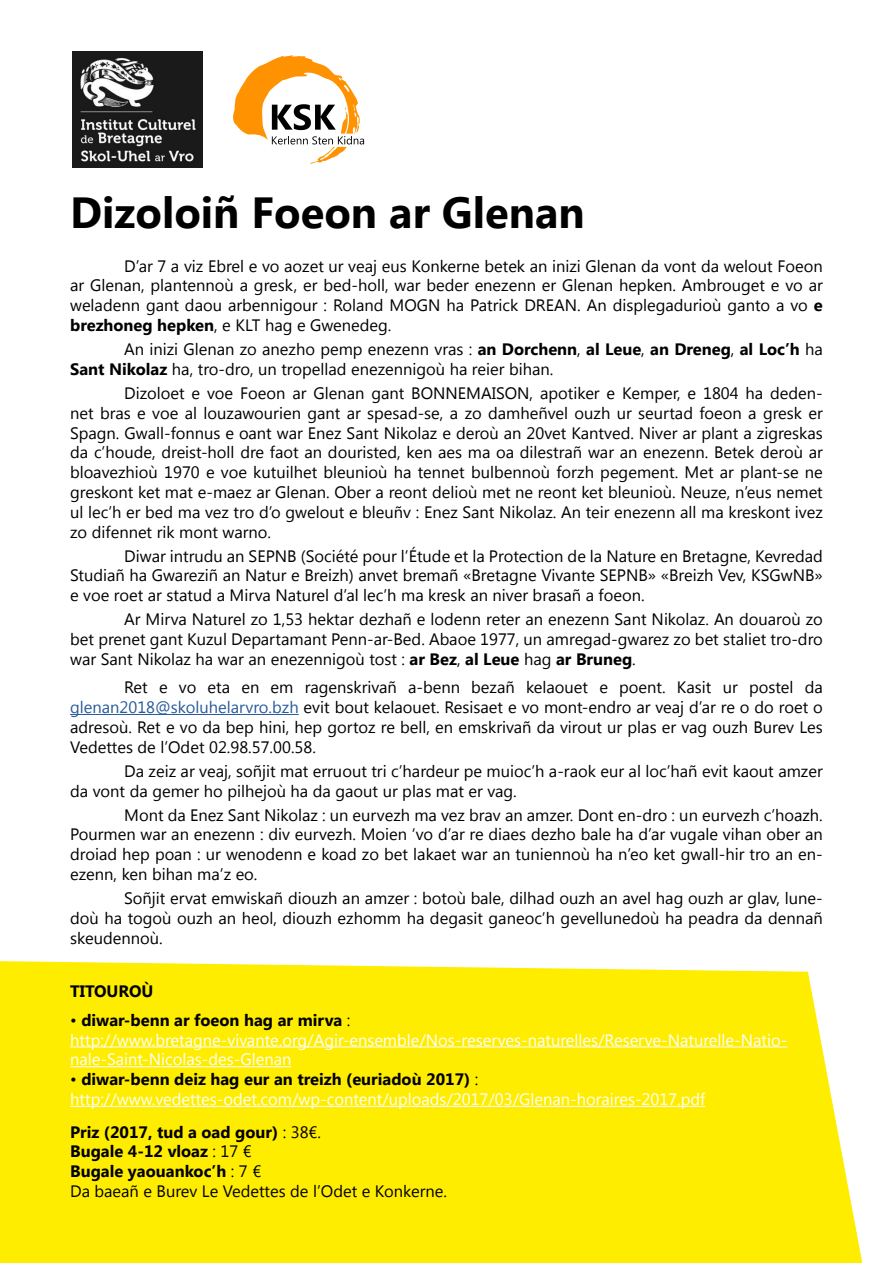
<style>
.page{position:relative;width:893px;height:1263px;background:#fff}
.page>*{position:absolute;margin:0;border:0;box-sizing:border-box;transform-origin:0 0}
.t1{font:700 43.5px "Lao UI";color:#000}
.t2{font:16.5px/19.8px "Lao UI";color:#000;text-align:justify}
.t3{font:16.5px/19.8px "Lao UI";color:#fff}
.t4{font:700 16.5px/19.8px "Lao UI";color:#000}
.s1{font-weight:700}
.s2{color:#275b9b}
.s3{color:#000}
.s4{font-weight:700;color:#000}
.s5{font-weight:400}
</style>
<div class="page">
<div style="left:0;top:961px;width:862px;height:302px;background:#ffed00"></div>
<hr style="left:70px;top:714px;width:229px;height:1px;background:#275b9b">
<hr style="left:70px;top:1046px;width:717px;height:1px;background:#fff">
<hr style="left:70px;top:1066px;width:221px;height:1px;background:#fff">
<hr style="left:70px;top:1106px;width:635px;height:1px;background:#fff">
<img style="left:72px;top:51px;width:131px;height:117px">
<svg style="left:233px;top:55px;width:131px;height:109px"></svg>
<h1 class="t1" style="left:70px;top:184px;width:516px">Dizoloiñ Foeon ar Glenan</h1>
<p class="t2" style="left:70px;top:255px;width:754px;text-indent:54px">D’ar 7 a viz Ebrel e vo aozet ur veaj eus Konkerne betek an inizi Glenan da vont da welout Foeon ar Glenan, plantennoù a gresk, er bed-holl, war beder enezenn er Glenan hepken. Ambrouget e vo ar weladenn gant daou arbennigour : Roland MOGN ha Patrick DREAN. An displegadurioù ganto a vo <span class="s1">e brezhoneg hepken</span>, e KLT hag e Gwenedeg.</p>
<p class="t2" style="left:70px;top:339px;width:754px;text-indent:54px">An inizi Glenan zo anezho pemp enezenn vras : <span class="s1">an Dorchenn</span>, <span class="s1">al Leue</span>, <span class="s1">an Dreneg</span>, <span class="s1">al Loc’h</span> ha<br><span class="s1">Sant Nikolaz</span> ha, tro-dro, un tropellad enezennigoù ha reier bihan.</p>
<p class="t2" style="left:70px;top:383px;width:754px;text-indent:54px">Dizoloet e voe Foeon ar Glenan gant BONNEMAISON, apotiker e Kemper, e 1804 ha deden&shy;net bras e voe al louzawourien gant ar spesad-se, a zo damheñvel ouzh ur seurtad foeon a gresk er Spagn. Gwall-fonnus e oant war Enez Sant Nikolaz e deroù an 20vet Kantved. Niver ar plant a zigreskas da c’houde, dreist-holl dre faot an douristed, ken aes ma oa dilestrañ war an enezenn. Betek deroù ar bloavezhioù 1970 e voe kutuilhet bleunioù ha tennet bulbennoù forzh pegement. Met ar plant-se ne greskont ket mat e-maez ar Glenan. Ober a reont delioù met ne reont ket bleunioù. Neuze, n’eus nemet ul lec’h er bed ma vez tro d’o gwelout e bleuñv : Enez Sant Nikolaz. An teir enezenn all ma kreskont ivez zo difennet rik mont warno.</p>
<p class="t2" style="left:70px;top:545px;width:754px;text-indent:54px">Diwar intrudu an SEPNB (Société pour l’Étude et la Protection de la Nature en Bretagne, Kevredad Studiañ ha Gwareziñ an Natur e Breizh) anvet bremañ «Bretagne Vivante SEPNB» «Breizh Vev, KSGwNB» e voe roet ar statud a Mirva Naturel d’al lec’h ma kresk an niver brasañ a foeon.</p>
<p class="t2" style="left:70px;top:609px;width:754px;text-indent:54px">Ar Mirva Naturel zo 1,53 hektar dezhañ e lodenn reter an enezenn Sant Nikolaz. An douaroù zo bet prenet gant Kuzul Departamant Penn-ar-Bed. Abaoe 1977, un amregad-gwarez zo bet staliet tro-dro war Sant Nikolaz ha war an enezennigoù tost : <span class="s1">ar Bez</span>, <span class="s1">al Leue</span> hag <span class="s1">ar Bruneg</span>.</p>
<p class="t2" style="left:70px;top:677px;width:754px;text-indent:54px">Ret e vo eta en em ragenskrivañ a-benn bezañ kelaouet e poent. Kasit ur postel da <span class="s2">glenan2018@skoluhelarvro.bzh</span> evit bout kelaouet. Resisaet e vo mont-endro ar veaj d’ar re o do roet o adresoù. Ret e vo da bep hini, hep gortoz re bell, en emskrivañ da virout ur plas er vag ouzh Burev Les Vedettes de l’Odet 02.98.57.00.58.</p>
<p class="t2" style="left:70px;top:760px;width:754px;text-indent:54px">Da zeiz ar veaj, soñjit mat erruout tri c’hardeur pe muioc’h a-raok eur al loc’hañ evit kaout amzer da vont da gemer ho pilhejoù ha da gaout ur plas mat er vag.</p>
<p class="t2" style="left:70px;top:804px;width:754px;text-indent:54px">Mont da Enez Sant Nikolaz : un eurvezh ma vez brav an amzer. Dont en-dro : un eurvezh c’hoazh.<br>Pourmen war an enezenn : div eurvezh. Moien ‘vo d’ar re diaes dezho bale ha d’ar vugale vihan ober an droiad hep poan : ur wenodenn e koad zo bet lakaet war an tuniennoù ha n’eo ket gwall-hir tro an en&shy;ezenn, ken bihan ma’z eo.</p>
<p class="t2" style="left:70px;top:888px;width:754px;text-indent:54px">Soñjit ervat emwiskañ diouzh an amzer : botoù bale, dilhad ouzh an avel hag ouzh ar glav, lune&shy;doù ha togoù ouzh an heol, diouzh ezhomm ha degasit ganeoc’h gevellunedoù ha peadra da dennañ skeudennoù.</p>
<p class="t4" style="left:70px;top:981px;width:85px">TITOUROÙ</p>
<p class="t3" style="left:70px;top:1009px;width:719px"><span class="s3">•</span> <span class="s4">diwar-benn ar foeon hag ar mirva</span> <span class="s3">: </span>http://www.bretagne-vivante.org/Agir-ensemble/Nos-reserves-naturelles/Reserve-Naturelle-Natio&shy;nale-Saint-Nicolas-des-Glenan</p>
<p class="t3" style="left:70px;top:1069px;width:637px"><span class="s3">•</span> <span class="s4">diwar-benn deiz hag eur an treizh (euriadoù 2017)</span> <span class="s3">: </span>http://www.vedettes-odet.com/wp-content/uploads/2017/03/Glenan-horaires-2017.pdf</p>
<p class="t4" style="left:70px;top:1121px;width:378px">Priz (2017, tud a oad gour) <span class="s5">: 38€.<br></span>Bugale 4-12 vloaz <span class="s5">: 17 €<br></span>Bugale yaouankoc’h <span class="s5">: 7 €<br>Da baeañ e Burev Le Vedettes de l’Odet e Konkerne.</span></p>
</div>
